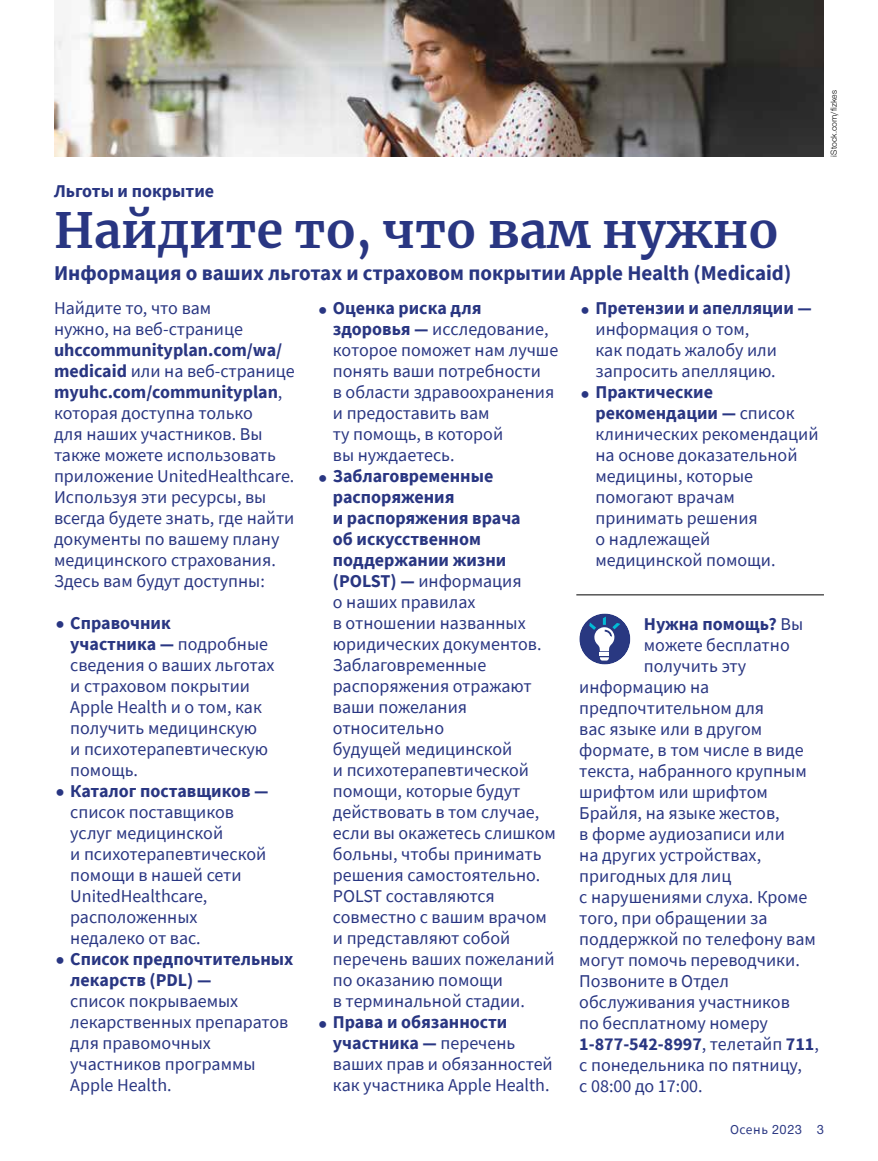
<style>
.page{position:relative;width:878px;height:1161px;background:#fff}
.page>*{position:absolute;margin:0;border:0;box-sizing:border-box;transform-origin:0 0}
.Hed_serif_primary_AMC{font:700 48px "Merriweather";color:#293682}
.Deck_AMC{font:700 21px "Source Sans Pro";color:#293682}
.Sans_no_indent_AMC{font:18px/21px "Source Sans Pro";color:#293682}
.CTA_new_AMC{font:18px "Source Sans Pro";color:#293682}
.CTA_new_AMC-2{font:700 18px "Source Sans Pro";color:#293682}
.tag_category_AMC{font:700 18px "Source Sans Pro";color:#293682}
.t1{font:13.5px "Source Sans Pro";letter-spacing:.04em;color:#293682}
.Legal_language_AMC{font:9px "UHC Sans";color:#000}
.s1{font-weight:700}
.s2{font-weight:400}
.s3{font-family:"UHC Sans";font-weight:500}
</style>
<div class="page">
<hr style="left:576px;top:595px;width:247px;height:1px;background:#000">
<div style="left:579px;top:614px;width:51px;height:51px;background:#293881;border-radius:50%"></div>
<svg style="left:589px;top:617px;width:31px;height:44px"></svg>
<img style="left:54px;top:0;width:769px;height:157px">
<p class="tag_category_AMC" style="left:54px;top:179px;width:162px">Льготы и покрытие</p>
<p class="Hed_serif_primary_AMC" style="left:54px;top:197px;width:726px">Найдите то, что вам нужно</p>
<p class="Deck_AMC" style="left:54px;top:259px;width:738px">Информация о ваших льготах и страховом покрытии Apple Health (Medicaid)</p>
<p class="Sans_no_indent_AMC" style="left:54px;top:298px;width:242px">Найдите то, что вам<br>нужно, на веб-странице <span class="s1">uhccommunityplan.com/wa/ medicaid</span> или на веб-странице <span class="s1">myuhc.com/communityplan</span>, которая доступна только<br>для наших участников. Вы также можете использовать приложение UnitedHealthcare.<br>Используя эти ресурсы, вы всегда будете знать, где найти документы по вашему плану медицинского страхования.<br>Здесь вам будут доступны:</p>
<p class="Sans_no_indent_AMC" style="left:70px;top:612px;width:206px"><span class="s1">Справочник<br>участника —</span> подробные сведения о ваших льготах и страховом покрытии<br>Apple Health и о том, как получить медицинскую<br>и психотерапевтическую помощь.</p>
<p class="Sans_no_indent_AMC" style="left:70px;top:780px;width:200px"><span class="s1">Каталог поставщиков — </span>список поставщиков услуг медицинской<br>и психотерапевтической помощи в нашей сети<br>UnitedHealthcare, расположенных недалеко от вас.</p>
<p class="Sans_no_indent_AMC" style="left:70px;top:948px;width:225px"><span class="s1">Список предпочтительных лекарств (PDL) —<br></span>список покрываемых лекарственных препаратов для правомочных участников программы<br>Apple Health.</p>
<p class="Sans_no_indent_AMC" style="left:333px;top:298px;width:227px"><span class="s1">Оценка риска для здоровья —</span> исследование, которое поможет нам лучше понять ваши потребности<br>в области здравоохранения и предоставить вам<br>ту помощь, в которой<br>вы нуждаетесь.</p>
<p class="Sans_no_indent_AMC" style="left:333px;top:466px;width:224px"><span class="s1">Заблаговременные распоряжения<br>и распоряжения врача<br>об искусственном поддержании жизни (POLST) —</span> информация<br>о наших правилах<br>в отношении названных юридических документов.<br>Заблаговременные распоряжения отражают ваши пожелания относительно<br>будущей медицинской<br>и психотерапевтической помощи, которые будут действовать в том случае, если вы окажетесь слишком больны, чтобы принимать решения самостоятельно.<br>POLST составляются совместно с вашим врачом и представляют собой перечень ваших пожеланий по оказанию помощи<br>в терминальной стадии.</p>
<p class="Sans_no_indent_AMC" style="left:333px;top:1012px;width:221px"><span class="s1">Права и обязанности участника —</span> перечень ваших прав и обязанностей как участника Apple Health.</p>
<p class="Sans_no_indent_AMC" style="left:595px;top:298px;width:218px"><span class="s1">Претензии и апелляции — </span>информация о том,<br>как подать жалобу или запросить апелляцию.</p>
<p class="Sans_no_indent_AMC" style="left:595px;top:382px;width:224px"><span class="s1">Практические рекомендации —</span> список клинических рекомендаций на основе доказательной медицины, которые помогают врачам принимать решения<br>о надлежащей медицинской помощи.</p>
<p class="CTA_new_AMC-2" style="left:644px;top:612px;width:161px">Нужна помощь? <span class="s2">Вы</span></p>
<p class="CTA_new_AMC" style="left:644px;top:633px;width:147px">можете бесплатно</p>
<p class="CTA_new_AMC" style="left:644px;top:654px;width:104px">получить эту</p>
<p class="CTA_new_AMC" style="left:579px;top:675px;width:131px">информацию на</p>
<p class="CTA_new_AMC" style="left:579px;top:696px;width:186px">предпочтительном для</p>
<p class="CTA_new_AMC" style="left:579px;top:717px;width:184px">вас языке или в другом</p>
<p class="CTA_new_AMC" style="left:579px;top:738px;width:226px">формате, в том числе в виде</p>
<p class="CTA_new_AMC" style="left:579px;top:759px;width:229px">текста, набранного крупным</p>
<p class="CTA_new_AMC" style="left:579px;top:780px;width:190px">шрифтом или шрифтом</p>
<p class="CTA_new_AMC" style="left:579px;top:801px;width:202px">Брайля, на языке жестов,</p>
<p class="CTA_new_AMC" style="left:579px;top:822px;width:207px">в форме аудиозаписи или</p>
<p class="CTA_new_AMC" style="left:579px;top:843px;width:183px">на других устройствах,</p>
<p class="CTA_new_AMC" style="left:579px;top:864px;width:153px">пригодных для лиц</p>
<p class="CTA_new_AMC" style="left:579px;top:885px;width:230px">с нарушениями слуха. Кроме</p>
<p class="CTA_new_AMC" style="left:579px;top:906px;width:190px">того, при обращении за</p>
<p class="CTA_new_AMC" style="left:579px;top:927px;width:238px">поддержкой по телефону вам</p>
<p class="CTA_new_AMC" style="left:579px;top:948px;width:222px">могут помочь переводчики.</p>
<p class="CTA_new_AMC" style="left:579px;top:969px;width:151px">Позвоните в Отдел</p>
<p class="CTA_new_AMC" style="left:579px;top:990px;width:212px">обслуживания участников</p>
<p class="CTA_new_AMC" style="left:579px;top:1011px;width:190px">по бесплатному номеру</p>
<p class="CTA_new_AMC-2" style="left:579px;top:1032px;width:241px">1-877-542-8997<span class="s2">, телетайп</span> 711<span class="s2">,</span></p>
<p class="CTA_new_AMC" style="left:579px;top:1053px;width:224px">с понедельника по пятницу,</p>
<p class="CTA_new_AMC" style="left:579px;top:1074px;width:125px">с 08:00 до 17:00.</p>
<p class="Legal_language_AMC" style="left:827px;top:157px;width:68px;rotate:-90deg">iStock.com/fizkes</p>
<p class="t1" style="left:730px;top:1121px;width:95px">Осень <span class="s3">2023 3</span></p>
</div>
